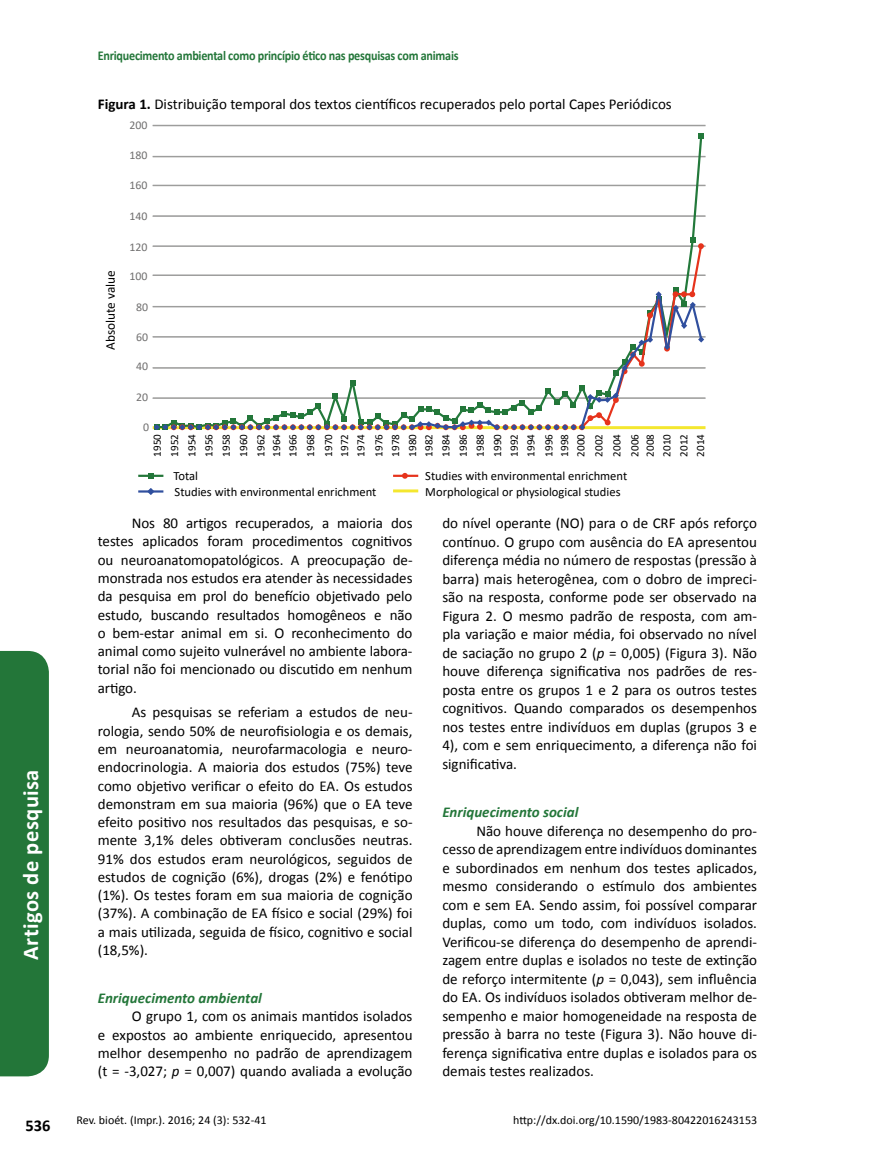
<style>
.page{position:relative;width:872px;height:1170px;background:#fff}
.page>*{position:absolute;margin:0;border:0;box-sizing:border-box;transform-origin:0 0}
.t1{font:700 22.5px "Calibri";letter-spacing:.02em;color:#fff}
.t2{font:700 16.5px "Calibri";color:#000}
.t3{font:15px/18.5px "Calibri";color:#000;text-align:justify}
.t4{font:italic 700 15px "Calibri";color:#237639}
.t5{font:700 13.5px "Calibri";letter-spacing:-.02em;color:#237639;scale:.9 1}
.t6{font:13.35px "Calibri";color:#000}
.t7{font:12.6px/16.5px "Calibri";color:#000}
.t8{font:12px "Calibri";color:#000}
.t9{font:11.85px "Calibri";color:#706f6f}
.t10{font:11.1px/16.8px "Calibri";color:#000;text-align:justify}
.s1{font-weight:700}
.s2{font-style:italic}
</style>
<div class="page">
<hr style="left:153px;top:125px;width:552px;height:1px;background:#9d9d9c">
<hr style="left:153px;top:156px;width:552px;height:1px;background:#9d9d9c">
<hr style="left:153px;top:185px;width:552px;height:1px;background:#9d9d9c">
<hr style="left:153px;top:215px;width:552px;height:2px;background:#9d9d9c">
<hr style="left:153px;top:245px;width:552px;height:2px;background:#9d9d9c">
<hr style="left:153px;top:274px;width:552px;height:2px;background:#9d9d9c">
<hr style="left:153px;top:306px;width:552px;height:1px;background:#9d9d9c">
<hr style="left:153px;top:336px;width:552px;height:1px;background:#9d9d9c">
<hr style="left:153px;top:367px;width:552px;height:1px;background:#9d9d9c">
<hr style="left:153px;top:397px;width:552px;height:2px;background:#9d9d9c">
<hr style="left:153px;top:426px;width:552px;height:3px;background:#f4e72f">
<hr style="left:393px;top:489px;width:25px;height:3px;background:#f4e72f">
<svg style="left:269px;top:133px;width:434px;height:104px"></svg>
<svg style="left:148px;top:473px;width:6px;height:5px"></svg>
<hr style="left:138px;top:474px;width:25px;height:3px;background:#237639">
<hr style="left:393px;top:474px;width:25px;height:3px;background:#e6331c">
<hr style="left:138px;top:490px;width:25px;height:2px;background:#304f9e">
<svg style="left:402px;top:473px;width:6px;height:5px"></svg>
<svg style="left:147px;top:488px;width:7px;height:7px"></svg>
<svg style="left:154px;top:237px;width:550px;height:194px"></svg>
<div style="left:0;top:651px;width:49px;height:425px;background:#237639"></div>
<p class="t5" style="left:98px;top:47px;width:402px">Enriquecimento ambiental como princípio ético nas pesquisas com animais</p>
<p class="t3" style="left:98px;top:95px;width:575px"><span class="s1">Figura 1.</span> Distribuição temporal dos textos científicos recuperados pelo portal Capes Periódicos</p>
<p class="t9" style="left:129px;top:117px;width:19px">200</p>
<p class="t9" style="left:129px;top:147px;width:19px">180</p>
<p class="t9" style="left:129px;top:177px;width:19px">160</p>
<p class="t9" style="left:129px;top:208px;width:19px">140</p>
<p class="t9" style="left:129px;top:239px;width:19px">120</p>
<p class="t9" style="left:129px;top:267px;width:19px">100</p>
<p class="t9" style="left:136px;top:298px;width:13px">80</p>
<p class="t9" style="left:136px;top:328px;width:13px">60</p>
<p class="t9" style="left:136px;top:358px;width:13px">40</p>
<p class="t9" style="left:136px;top:389px;width:13px">20</p>
<p class="t9" style="left:143px;top:419px;width:7px">0</p>
<p class="t10" style="left:148px;top:456px;width:24px;line-height:17.2px;rotate:-90deg">1950<br>1952<br>1954<br>1956<br>1958<br>1960<br>1962</p>
<p class="t10" style="left:268px;top:456px;width:24px;line-height:16.2px;rotate:-90deg">1964<br>1966</p>
<p class="t10" style="left:301px;top:456px;width:24px;line-height:18px;rotate:-90deg">1968<br>1970</p>
<p class="t10" style="left:336px;top:456px;width:24px;rotate:-90deg">1972<br>1974</p>
<p class="t10" style="left:370px;top:456px;width:24px;rotate:-90deg">1976<br>1978<br>1980<br>1982<br>1984<br>1986<br>1988<br>1990<br>1992<br>1994</p>
<p class="t10" style="left:540px;top:456px;width:24px;line-height:16px;rotate:-90deg">1996<br>1998<br>2000</p>
<p class="t10" style="left:589px;top:456px;width:24px;line-height:18px;rotate:-90deg">2002<br>2004<br>2006</p>
<p class="t10" style="left:641px;top:456px;width:24px;rotate:-90deg">2008<br>2010<br>2012<br>2014</p>
<p class="t6" style="left:101px;top:350px;width:81px;rotate:-90deg">Absolute value</p>
<h1 class="t1" style="left:16px;top:959px;width:192px;rotate:-90deg">Artigos de pesquisa</h1>
<p class="t7" style="left:173px;top:467px;width:204px">Total<br>Studies with environmental enrichment</p>
<p class="t7" style="left:425px;top:467px;width:203px">Studies with environmental enrichment<br>Morphological or physiological studies</p>
<p class="t3" style="left:98px;top:514px;width:316px;text-indent:34px">Nos 80 artigos recuperados, a maioria dos testes aplicados foram procedimentos cognitivos ou neuroanatomopatológicos. A preocupação de&shy;monstrada nos estudos era atender às necessidades da pesquisa em prol do benefício objetivado pelo estudo, buscando resultados homogêneos e não o bem-estar animal em si. O reconhecimento do animal como sujeito vulnerável no ambiente labora&shy;torial não foi mencionado ou discutido em nenhum artigo.</p>
<p class="t3" style="left:98px;top:703px;width:316px;text-indent:34px">As pesquisas se referiam a estudos de neu&shy;rologia, sendo 50% de neurofisiologia e os demais, em neuroanatomia, neurofarmacologia e neuro&shy;endocrinologia. A maioria dos estudos (75%) teve como objetivo verificar o efeito do EA. Os estudos demonstram em sua maioria (96%) que o EA teve efeito positivo nos resultados das pesquisas, e so&shy;mente 3,1% deles obtiveram conclusões neutras.<br>91% dos estudos eram neurológicos, seguidos de estudos de cognição (6%), drogas (2%) e fenótipo (1%). Os testes foram em sua maioria de cognição (37%). A combinação de EA físico e social (29%) foi a mais utilizada, seguida de físico, cognitivo e social (18,5%).</p>
<p class="t4" style="left:98px;top:988px;width:166px">Enriquecimento ambiental</p>
<p class="t3" style="left:98px;top:1007px;width:316px;text-indent:34px">O grupo 1, com os animais mantidos isolados e expostos ao ambiente enriquecido, apresentou melhor desempenho no padrão de aprendizagem (t = -3,027; <span class="s2">p</span> = 0,007) quando avaliada a evolução</p>
<p class="t3" style="left:442px;top:514px;width:316px">do nível operante (NO) para o de CRF após reforço contínuo. O grupo com ausência do EA apresentou diferença média no número de respostas (pressão à barra) mais heterogênea, com o dobro de impreci&shy;são na resposta, conforme pode ser observado na Figura 2. O mesmo padrão de resposta, com am&shy;pla variação e maior média, foi observado no nível de saciação no grupo 2 (<span class="s2">p</span> = 0,005) (Figura 3). Não houve diferença significativa nos padrões de res&shy;posta entre os grupos 1 e 2 para os outros testes cognitivos. Quando comparados os desempenhos nos testes entre indivíduos em duplas (grupos 3 e 4), com e sem enriquecimento, a diferença não foi significativa.</p>
<p class="t4" style="left:442px;top:802px;width:137px">Enriquecimento social</p>
<p class="t3" style="left:442px;top:821px;width:316px;text-indent:34px">Não houve diferença no desempenho do pro&shy;cesso de aprendizagem entre indivíduos dominantes e subordinados em nenhum dos testes aplicados, mesmo considerando o estímulo dos ambientes com e sem EA. Sendo assim, foi possível comparar duplas, como um todo, com indivíduos isolados.<br>Verificou-se diferença do desempenho de aprendi&shy;zagem entre duplas e isolados no teste de extinção de reforço intermitente (<span class="s2">p</span> = 0,043), sem influência do EA. Os indivíduos isolados obtiveram melhor de&shy;sempenho e maior homogeneidade na resposta de pressão à barra no teste (Figura 3). Não houve di&shy;ferença significativa entre duplas e isolados para os demais testes realizados.</p>
<p class="t2" style="left:26px;top:1115px;width:27px">536</p>
<p class="t8" style="left:77px;top:1112px;width:191px">Rev. bioét. (Impr.). 2016; 24 (3): 532-41</p>
<p class="t8" style="left:513px;top:1112px;width:245px">http://dx.doi.org/10.1590/1983-80422016243153</p>
</div>
